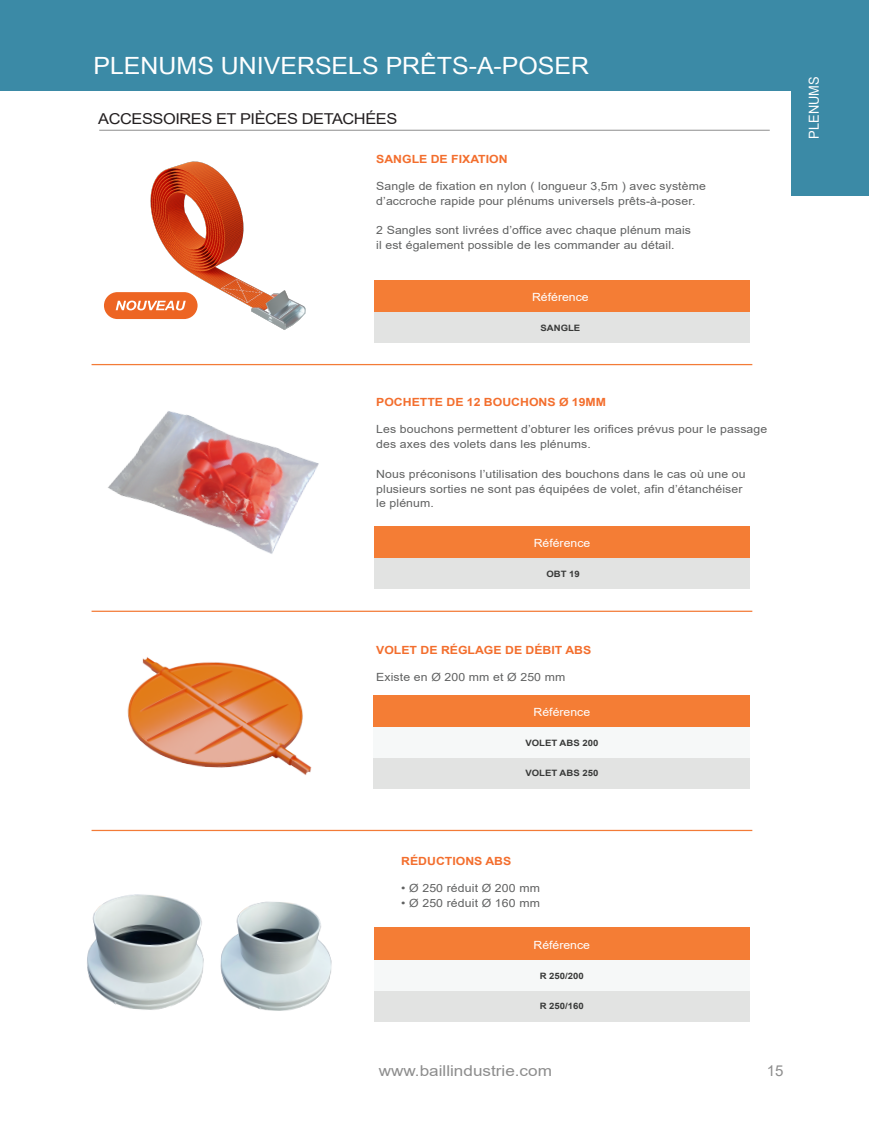
<style>
.page{position:relative;width:869px;height:1124px;background:#fff}
.page>*{position:absolute;margin:0;border:0;box-sizing:border-box;transform-origin:0 0}
.t1{font:23.75px "Arial Narrow";color:#fff;scale:1.28 1}
.t2{font:15px "Arial";letter-spacing:-.025em;color:#231f20;scale:1.09 1}
.t3{font:15px "Arial";color:#8d8d8d;scale:1.14 1}
.t4{font:15px "Arial";color:#8d8d8d}
.t5{font:13.75px "Arial Narrow";color:#fff;scale:1.14 1}
.t6{font:11.25px/14.8px "Arial";letter-spacing:.01em;color:#606161;scale:1.09 1}
.t7{font:700 11.25px "Arial";color:#f36e2d;scale:1.09 1}
.t8{font:11.25px "Arial";color:#fff;scale:1.09 1}
.t9{font:700 8.75px "Arial";color:#393a39;scale:1.09 1}
</style>
<div class="page">
<div style="left:0;top:0;width:868px;height:91px;background:#3b8aa6"></div>
<hr style="left:99px;top:130px;width:670px;height:1px;background:#8d8d8d">
<div style="left:374px;top:280px;width:375px;height:32px;background:#f47d35"></div>
<div style="left:374px;top:312px;width:375px;height:31px;background:#e2e3e2"></div>
<div style="left:374px;top:526px;width:375px;height:32px;background:#f47d35"></div>
<div style="left:374px;top:558px;width:375px;height:30px;background:#e2e3e2"></div>
<div style="left:373px;top:695px;width:376px;height:32px;background:#f47d35"></div>
<div style="left:373px;top:727px;width:376px;height:31px;background:#f6f8f8"></div>
<div style="left:373px;top:758px;width:376px;height:30px;background:#e2e3e2"></div>
<img style="left:108px;top:411px;width:211px;height:143px">
<div style="left:373px;top:927px;width:376px;height:32px;background:#f47d35"></div>
<div style="left:373px;top:959px;width:376px;height:31px;background:#f6f8f8"></div>
<div style="left:373px;top:990px;width:376px;height:31px;background:#e2e3e2"></div>
<img style="left:87px;top:894px;width:117px;height:116px">
<img style="left:220px;top:901px;width:112px;height:110px">
<img style="left:127px;top:657px;width:185px;height:118px">
<hr style="left:91px;top:829px;width:661px;height:2px;background:#f37b37">
<hr style="left:91px;top:610px;width:661px;height:1px;background:#f37b37">
<hr style="left:91px;top:364px;width:661px;height:1px;background:#f37b37">
<div style="left:791px;top:0;width:77px;height:195px;background:#3b8aa6"></div>
<img style="left:150px;top:161px;width:156px;height:169px">
<div style="left:104px;top:292px;width:93px;height:27px;background:#ed6523;border-radius:13px"></div>
<svg style="left:116px;top:300px;width:70px;height:10px"></svg>
<h1 class="t1" style="left:93px;top:48px;width:388px">PLENUMS UNIVERSELS PRÊTS-A-POSER</h1>
<h2 class="t2" style="left:98px;top:108px;width:276px">ACCESSOIRES ET PIÈCES DETACHÉES</h2>
<p class="t7" style="left:376px;top:151px;width:122px">SANGLE DE FIXATION</p>
<p class="t6" style="left:376px;top:178px;width:304px">Sangle de fixation en nylon ( longueur 3,5m ) avec système d’accroche rapide pour plénums universels prêts-à-poser.</p>
<p class="t6" style="left:376px;top:223px;width:290px">2 Sangles sont livrées d’office avec chaque plénum mais il est également possible de les commander au détail.</p>
<p class="t8" style="left:532px;top:289px;width:53px">Référence</p>
<p class="t9" style="left:540px;top:321px;width:38px">SANGLE</p>
<p class="t7" style="left:376px;top:394px;width:212px">POCHETTE DE 12 BOUCHONS Ø 19MM</p>
<p class="t6" style="left:376px;top:422px;width:360px">Les bouchons permettent d’obturer les orifices prévus pour le passage des axes des volets dans les plénums.</p>
<p class="t6" style="left:376px;top:466px;width:340px">Nous préconisons l’utilisation des bouchons dans le cas où une ou plusieurs sorties ne sont pas équipées de volet, afin d’étanchéiser le plénum.</p>
<p class="t8" style="left:533px;top:535px;width:53px">Référence</p>
<p class="t9" style="left:546px;top:567px;width:32px">OBT 19</p>
<p class="t7" style="left:376px;top:641px;width:199px">VOLET DE RÉGLAGE DE DÉBIT ABS</p>
<p class="t6" style="left:376px;top:669px;width:175px">Existe en Ø 200 mm et Ø 250 mm</p>
<p class="t8" style="left:533px;top:704px;width:53px">Référence</p>
<p class="t9" style="left:525px;top:736px;width:68px">VOLET ABS 200</p>
<p class="t9" style="left:525px;top:766px;width:68px">VOLET ABS 250</p>
<p class="t5" style="left:803px;top:139px;width:56px;rotate:-90deg">PLENUMS</p>
<p class="t7" style="left:401px;top:853px;width:102px">RÉDUCTIONS ABS</p>
<p class="t6" style="left:401px;top:880px;width:129px">• Ø 250 réduit Ø 200 mm</p>
<p class="t6" style="left:401px;top:895px;width:129px">• Ø 250 réduit Ø 160 mm</p>
<p class="t8" style="left:533px;top:936px;width:53px">Référence</p>
<p class="t9" style="left:539px;top:969px;width:42px">R 250/200</p>
<p class="t9" style="left:539px;top:999px;width:42px">R 250/160</p>
<h2 class="t3" style="left:378px;top:1060px;width:153px">www.baillindustrie.com</h2>
<h2 class="t4" style="left:766px;top:1060px;width:18px">15</h2>
</div>
